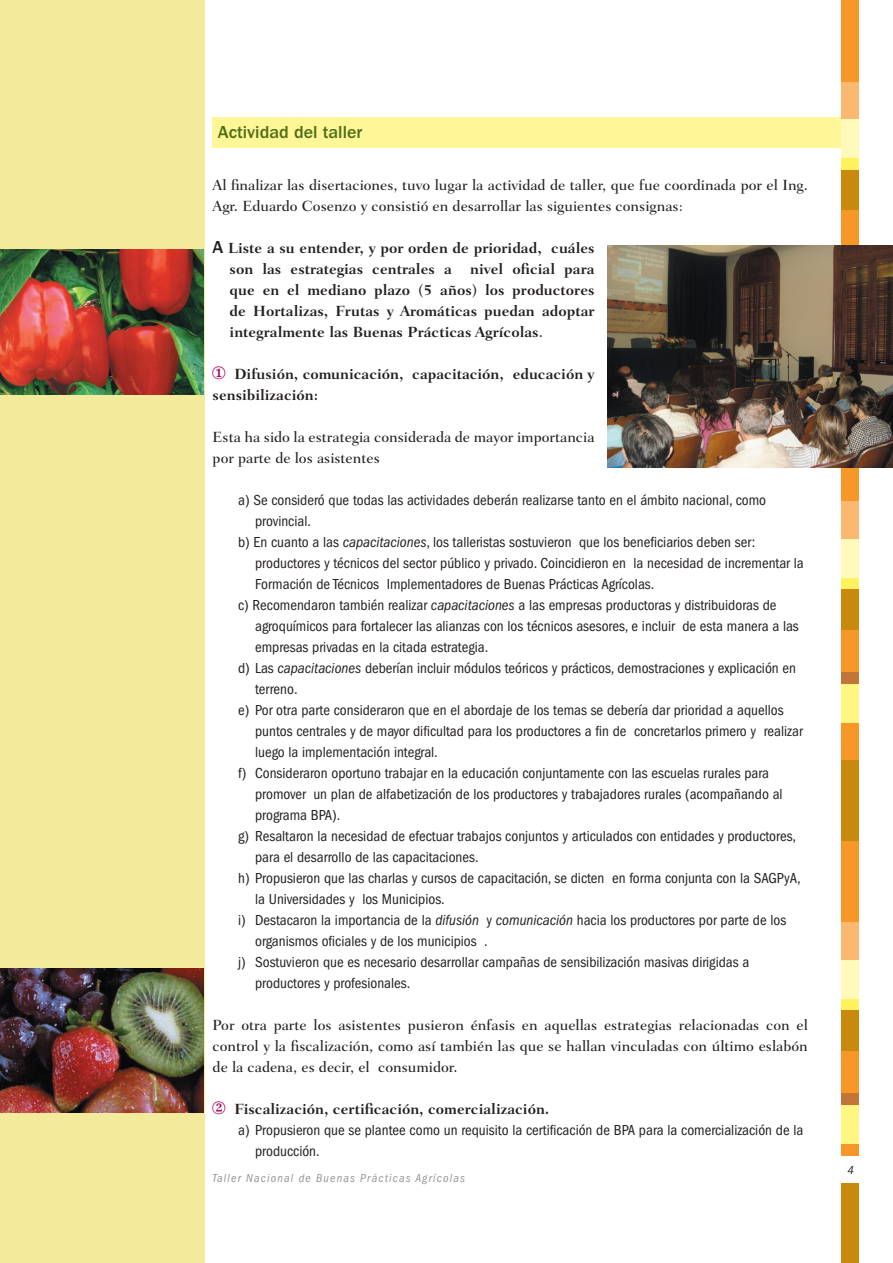
<style>
.page{position:relative;width:893px;height:1263px;background:#fff}
.page>*{position:absolute;margin:0;border:0;box-sizing:border-box;transform-origin:0 0}
.t1{font:500 18px "ITC Franklin Gothic Std";color:#4e6e17}
.t2{font:condensed 15px/21px "ITC Franklin Gothic Std";color:#231f20}
.t3{font:500 15px/21px "Fairfield LT Std";color:#231f20}
.t4{font:700 15px/21px "Fairfield LT Std";color:#231f20;text-align:justify}
.t5{font:italic condensed 12px "ITC Franklin Gothic Std";letter-spacing:.1em;color:#939598}
.t6{font:italic condensed 12px "ITC Franklin Gothic Std";color:#231f20}
.s1{font-family:"ITC Franklin Gothic Std";font-weight:500;font-size:18px}
.s2{font-weight:500}
.s3{font-style:italic}
</style>
<div class="page">
<div style="left:0;top:0;width:204px;height:1263px;background:#f3eb9b"></div>
<div style="left:842px;top:0;width:17px;height:82px;background:#f79727"></div>
<div style="left:842px;top:169px;width:17px;height:43px;background:#c8890e"></div>
<div style="left:842px;top:210px;width:17px;height:44px;background:#f79727"></div>
<div style="left:842px;top:158px;width:17px;height:11px;background:#fff35d"></div>
<div style="left:842px;top:82px;width:17px;height:38px;background:#fbb871"></div>
<div style="left:842px;top:120px;width:17px;height:38px;background:#fff9bb"></div>
<div style="left:842px;top:420px;width:17px;height:82px;background:#f79727"></div>
<div style="left:842px;top:759px;width:17px;height:83px;background:#c8890e"></div>
<div style="left:842px;top:588px;width:17px;height:43px;background:#c8890e"></div>
<div style="left:842px;top:630px;width:17px;height:43px;background:#f79727"></div>
<div style="left:842px;top:577px;width:17px;height:12px;background:#fff35d"></div>
<div style="left:842px;top:673px;width:17px;height:11px;background:#c17536"></div>
<div style="left:842px;top:502px;width:17px;height:38px;background:#fbb871"></div>
<div style="left:842px;top:722px;width:17px;height:38px;background:#f79727"></div>
<div style="left:842px;top:539px;width:17px;height:39px;background:#fff9bb"></div>
<div style="left:842px;top:684px;width:17px;height:38px;background:#fff682"></div>
<div style="left:842px;top:841px;width:17px;height:82px;background:#f79727"></div>
<div style="left:842px;top:1180px;width:17px;height:83px;background:#c8890e"></div>
<div style="left:842px;top:1009px;width:17px;height:43px;background:#c8890e"></div>
<div style="left:842px;top:1051px;width:17px;height:43px;background:#f79727"></div>
<div style="left:842px;top:998px;width:17px;height:12px;background:#fff35d"></div>
<div style="left:842px;top:1094px;width:17px;height:11px;background:#c17536"></div>
<div style="left:842px;top:923px;width:17px;height:38px;background:#fbb871"></div>
<div style="left:842px;top:1143px;width:17px;height:38px;background:#f79727"></div>
<div style="left:842px;top:960px;width:17px;height:39px;background:#fff9bb"></div>
<div style="left:842px;top:1105px;width:17px;height:38px;background:#fff682"></div>
<div style="left:808px;top:1157px;width:85px;height:26px;background:#fff"></div>
<div style="left:213px;top:117px;width:628px;height:31px;background:#fff698"></div>
<img style="left:607px;top:245px;width:286px;height:222px">
<img style="left:0;top:249px;width:204px;height:145px">
<img style="left:0;top:968px;width:204px;height:145px">
<p class="t1" style="left:218px;top:122px;width:146px">Actividad del taller</p>
<p class="t3" style="left:213px;top:174px;width:597px">Al finalizar las disertaciones, tuvo lugar la actividad de taller, que fue coordinada por el Ing.<br>Agr. Eduardo Cosenzo y consistió en desarrollar las siguientes consignas:</p>
<p class="t4" style="left:230px;top:237px;width:366px;text-indent:-17px"><span class="s1">A</span> Liste a su entender, y por orden de prioridad, cuáles son las estrategias centrales a nivel oficial para que en el mediano plazo (5 años) los productores de Hortalizas, Frutas y Aromáticas puedan adoptar integralmente las Buenas Prácticas Agrícolas<span class="s2">.</span></p>
<p class="t4" style="left:213px;top:363px;width:383px;text-indent:22px">Difusión, comunicación, capacitación, educación y sensibilización:</p>
<p class="t3" style="left:213px;top:426px;width:383px">Esta ha sido la estrategia considerada de mayor importancia por parte de los asistentes</p>
<p class="t2" style="left:238px;top:489px;width:529px">a) Se consideró que todas las actividades deberán realizarse tanto en el ámbito nacional, como</p>
<p class="t2" style="left:255px;top:510px;width:57px">provincial.</p>
<p class="t2" style="left:238px;top:531px;width:519px">b) En cuanto a las <span class="s3">capacitaciones</span>, los talleristas sostuvieron que los beneficiarios deben ser:</p>
<p class="t2" style="left:255px;top:552px;width:550px">productores y técnicos del sector público y privado. Coincidieron en la necesidad de incrementar la</p>
<p class="t2" style="left:255px;top:573px;width:401px">Formación de Técnicos Implementadores de Buenas Prácticas Agrícolas.</p>
<p class="t2" style="left:238px;top:594px;width:540px">c) Recomendaron también realizar <span class="s3">capacitaciones</span> a las empresas productoras y distribuidoras de</p>
<p class="t2" style="left:255px;top:615px;width:545px">agroquímicos para fortalecer las alianzas con los técnicos asesores, e incluir de esta manera a las</p>
<p class="t2" style="left:255px;top:636px;width:235px">empresas privadas en la citada estrategia.</p>
<p class="t2" style="left:238px;top:657px;width:559px">d) Las <span class="s3">capacitaciones</span> deberían incluir módulos teóricos y prácticos, demostraciones y explicación en</p>
<p class="t2" style="left:255px;top:678px;width:44px">terreno.</p>
<p class="t2" style="left:238px;top:699px;width:547px">e) Por otra parte consideraron que en el abordaje de los temas se debería dar prioridad a aquellos</p>
<p class="t2" style="left:255px;top:720px;width:549px">puntos centrales y de mayor dificultad para los productores a fin de concretarlos primero y realizar</p>
<p class="t2" style="left:255px;top:741px;width:184px">luego la implementación integral.</p>
<p class="t2" style="left:238px;top:762px;width:532px">f) Consideraron oportuno trabajar en la educación conjuntamente con las escuelas rurales para</p>
<p class="t2" style="left:255px;top:783px;width:529px">promover un plan de alfabetización de los productores y trabajadores rurales (acompañando al</p>
<p class="t2" style="left:255px;top:804px;width:87px">programa BPA).</p>
<p class="t2" style="left:238px;top:825px;width:559px">g) Resaltaron la necesidad de efectuar trabajos conjuntos y articulados con entidades y productores,</p>
<p class="t2" style="left:255px;top:846px;width:225px">para el desarrollo de las capacitaciones.</p>
<p class="t2" style="left:238px;top:867px;width:564px">h) Propusieron que las charlas y cursos de capacitación, se dicten en forma conjunta con la SAGPyA,</p>
<p class="t2" style="left:255px;top:888px;width:191px">la Universidades y los Municipios.</p>
<p class="t2" style="left:238px;top:909px;width:550px">i) Destacaron la importancia de la <span class="s3">difusión</span> y <span class="s3">comunicación</span> hacia los productores por parte de los</p>
<p class="t2" style="left:255px;top:930px;width:234px">organismos oficiales y de los municipios .</p>
<p class="t2" style="left:238px;top:951px;width:513px">j) Sostuvieron que es necesario desarrollar campañas de sensibilización masivas dirigidas a</p>
<p class="t2" style="left:255px;top:972px;width:157px">productores y profesionales.</p>
<p class="t3" style="left:213px;top:1014px;width:597px;text-align:justify">Por otra parte los asistentes pusieron énfasis en aquellas estrategias relacionadas con el control y la fiscalización, como así también las que se hallan vinculadas con último eslabón de la cadena, es decir, el consumidor.</p>
<p class="t4" style="left:235px;top:1098px;width:316px">Fiscalización, certificación, comercialización.</p>
<p class="t2" style="left:255px;top:1119px;width:550px;text-indent:-17px">a) Propusieron que se plantee como un requisito la certificación de BPA para la comercialización de la producción.</p>
<p class="t5" style="left:213px;top:1171px;width:254px">Taller Nacional de Buenas Prácticas Agrícolas</p>
<p class="t6" style="left:847px;top:1163px;width:8px">4</p>
</div>
